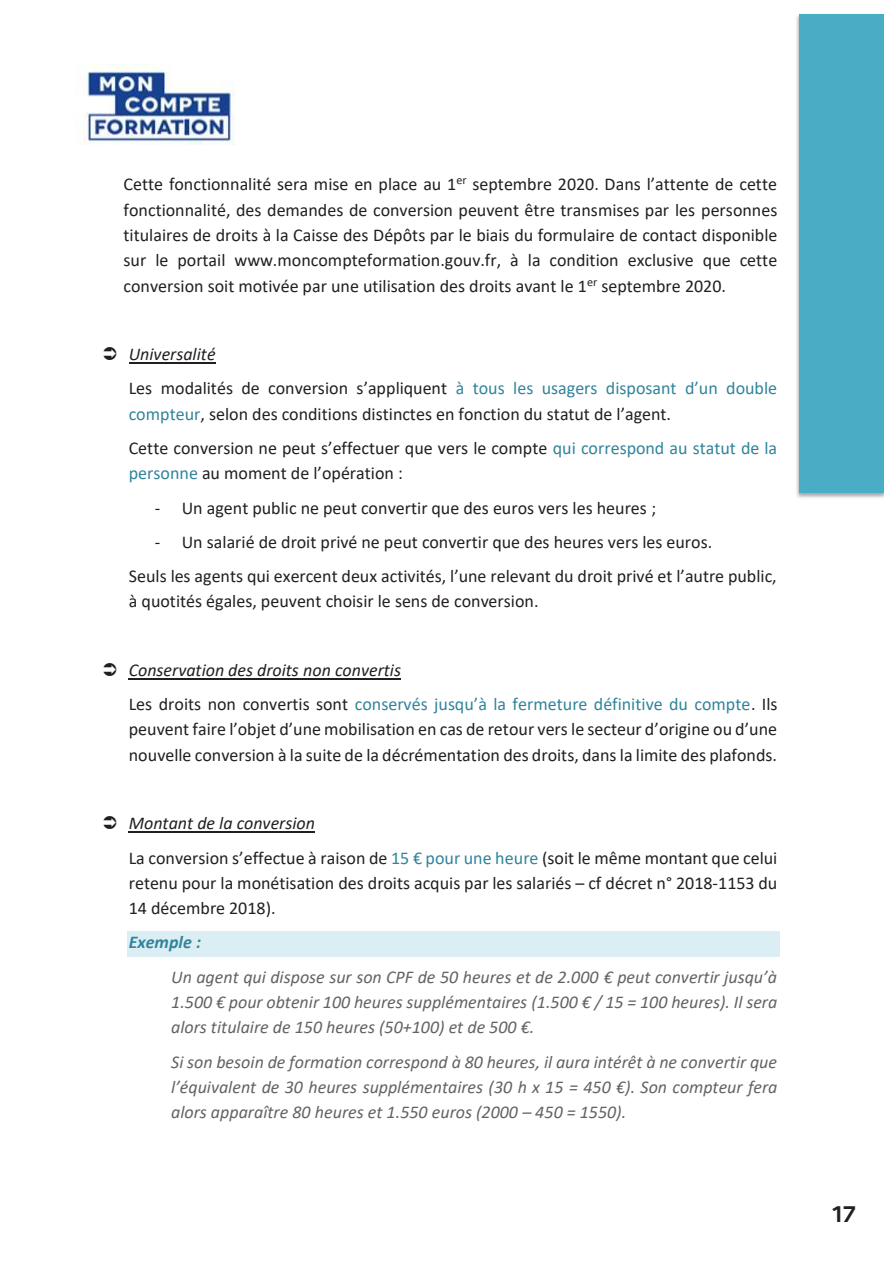
<style>
.page{position:relative;width:893px;height:1263px;background:#fff}
.page>*{position:absolute;margin:0;border:0;box-sizing:border-box;transform-origin:0 0}
.t1{font:700 22.5px "Marianne";color:#231f20}
.t2{font:18px/25.3px "Calibri";color:#231f20}
.t3{font:italic 18px/25.2px "Calibri";color:#636366}
.t4{font:18px/34.2px "Calibri";color:#31849b}
.s1{font-style:italic}
.s2{color:#31849b}
.s3{font-style:italic;color:#231f20}
.s4{color:#231f20}
.s5{font-weight:700;color:#31849b}
</style>
<div class="page">
<img style="left:75px;top:65px;width:160px;height:80px">
<hr style="left:129px;top:362px;width:87px;height:1px;background:#231f20">
<hr style="left:129px;top:678px;width:272px;height:1px;background:#231f20">
<hr style="left:129px;top:831px;width:186px;height:1px;background:#231f20">
<div style="left:127px;top:931px;width:652px;height:25px;background:#daeef3"></div>
<img style="left:796px;top:15px;width:87px;height:483px">
<div style="left:799px;top:14px;width:84px;height:478px;background:#4bacc6"></div>
<p class="t2" style="left:124px;top:171px;width:655px;text-align:justify">Cette fonctionnalité sera mise en place au 1<sup>er</sup> septembre 2020. Dans l’attente de cette fonctionnalité, des demandes de conversion peuvent être transmises par les personnes titulaires de droits à la Caisse des Dépôts par le biais du formulaire de contact disponible sur le portail www.moncompteformation.gouv.fr, à la condition exclusive que cette conversion soit motivée par une utilisation des droits avant le 1<sup>er</sup> septembre 2020.</p>
<p class="t2" style="left:129px;top:337px;width:650px;line-height:34.2px"><span class="s1">Universalité<br></span>Les modalités de conversion s’appliquent <span class="s2">à tous les usagers disposant d’un double</span></p>
<p class="t2" style="left:129px;top:396px;width:650px;line-height:34.2px"><span class="s2">compteur</span>, selon des conditions distinctes en fonction du statut de l’agent.<br>Cette conversion ne peut s’effectuer que vers le compte <span class="s2">qui correspond au statut de la</span></p>
<p class="t2" style="left:129px;top:460px;width:276px"><span class="s2">personne</span> au moment de l’opération :</p>
<p class="t2" style="left:155px;top:494px;width:503px">- Un agent public ne peut convertir que des euros vers les heures ;</p>
<p class="t2" style="left:129px;top:524px;width:649px;line-height:34.2px;text-indent:26px">- Un salarié de droit privé ne peut convertir que des heures vers les euros.<br>Seuls les agents qui exercent deux activités, l’une relevant du droit privé et l’autre public,</p>
<p class="t2" style="left:129px;top:588px;width:411px">à quotités égales, peuvent choisir le sens de conversion.</p>
<p class="t4" style="left:129px;top:652px;width:650px"><span class="s3">Conservation des droits non convertis<br></span><span class="s4">Les droits non convertis sont</span> conservés jusqu’à la fermeture définitive du compte<span class="s4">. Ils</span></p>
<p class="t2" style="left:129px;top:716px;width:650px">peuvent faire l’objet d’une mobilisation en cas de retour vers le secteur d’origine ou d’une nouvelle conversion à la suite de la décrémentation des droits, dans la limite des plafonds.</p>
<p class="t2" style="left:129px;top:806px;width:650px;line-height:34.3px"><span class="s1">Montant de la conversion<br></span>La conversion s’effectue à raison de <span class="s2">15 € pour une heure</span> (soit le même montant que celui</p>
<p class="t2" style="left:129px;top:870px;width:650px">retenu pour la monétisation des droits acquis par les salariés – cf décret n° 2018-1153 du<br>14 décembre 2018).</p>
<p class="t3" style="left:171px;top:924px;width:607px;line-height:34.2px;text-indent:-42px"><span class="s5">Exemple :<br></span>Un agent qui dispose sur son CPF de 50 heures et de 2.000 € peut convertir jusqu’à</p>
<p class="t3" style="left:171px;top:989px;width:608px">1.500 € pour obtenir 100 heures supplémentaires (1.500 € / 15 = 100 heures). Il sera alors titulaire de 150 heures (50+100) et de 500 €.</p>
<p class="t3" style="left:171px;top:1048px;width:608px;text-align:justify">Si son besoin de formation correspond à 80 heures, il aura intérêt à ne convertir que l’équivalent de 30 heures supplémentaires (30 h x 15 = 450 €). Son compteur fera alors apparaître 80 heures et 1.550 euros (2000 – 450 = 1550).</p>
<p class="t1" style="left:833px;top:1200px;width:25px">17</p>
</div>
